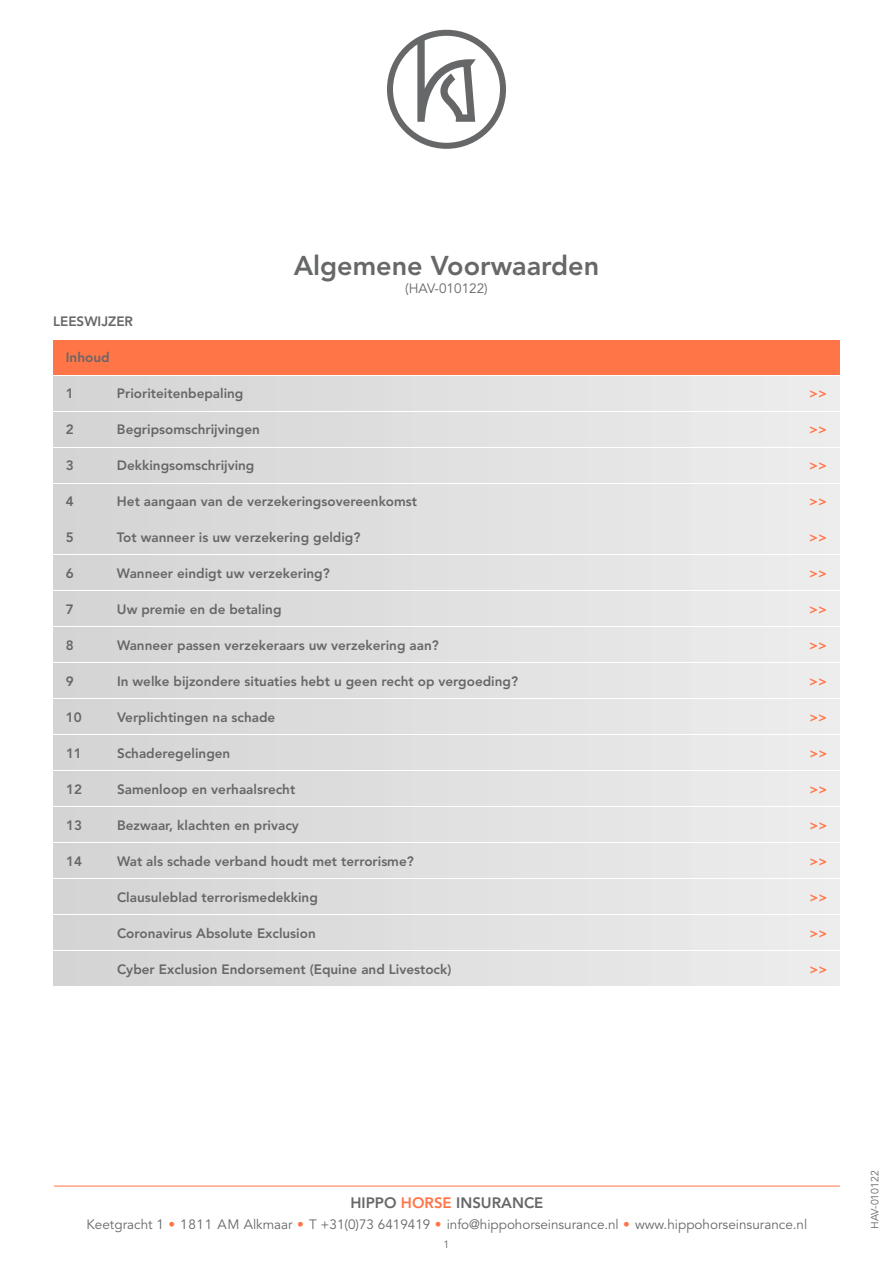
<style>
.page{position:relative;width:893px;height:1263px;background:#fff}
.page>*{position:absolute;margin:0;border:0;box-sizing:border-box;transform-origin:0 0}
.t1{font:800 27px "Avenir";color:#666768}
.t2{font:800 15px "Avenir";color:#666768}
.t3{font:800 13.5px "Avenir";color:#666768}
.t4{font:13.5px "Avenir";color:#666768}
.t5{font:800 13.5px "Avenir";color:#ff7547}
.t6{font:10.5px "Avenir";color:#666768}
.s1{color:#ff7547}
</style>
<div class="page">
<div style="left:53px;top:376px;width:787px;height:34px;background:#e0e0e0"></div>
<div style="left:53px;top:340px;width:787px;height:34px;background:#ff7547"></div>
<div style="left:53px;top:412px;width:787px;height:34px;background:#e0e0e0"></div>
<div style="left:53px;top:448px;width:787px;height:34px;background:#e0e0e0"></div>
<div style="left:53px;top:484px;width:787px;height:34px;background:#e0e0e0"></div>
<div style="left:53px;top:520px;width:787px;height:34px;background:#e0e0e0"></div>
<div style="left:53px;top:556px;width:787px;height:34px;background:#e0e0e0"></div>
<div style="left:53px;top:592px;width:787px;height:34px;background:#e0e0e0"></div>
<div style="left:53px;top:628px;width:787px;height:34px;background:#e0e0e0"></div>
<div style="left:53px;top:664px;width:787px;height:34px;background:#e0e0e0"></div>
<div style="left:53px;top:700px;width:787px;height:34px;background:#e0e0e0"></div>
<div style="left:53px;top:736px;width:787px;height:34px;background:#e0e0e0"></div>
<div style="left:53px;top:772px;width:787px;height:34px;background:#e0e0e0"></div>
<div style="left:53px;top:807px;width:787px;height:34px;background:#e0e0e0"></div>
<div style="left:53px;top:843px;width:787px;height:34px;background:#e0e0e0"></div>
<div style="left:53px;top:879px;width:787px;height:34px;background:#e0e0e0"></div>
<div style="left:53px;top:915px;width:787px;height:34px;background:#e0e0e0"></div>
<div style="left:53px;top:951px;width:787px;height:34px;background:#e0e0e0"></div>
<hr style="left:54px;top:1186px;width:786px;height:1px;background:#ff7547">
<svg style="left:387px;top:30px;width:119px;height:119px"></svg>
<h1 class="t1" style="left:294px;top:250px;width:307px">Algemene Voorwaarden</h1>
<p class="t4" style="left:405px;top:280px;width:84px">(HAV-010122)</p>
<p class="t3" style="left:53px;top:314px;width:82px">LEESWIJZER</p>
<p class="t3" style="left:66px;top:350px;width:45px">Inhoud</p>
<p class="t3" style="left:66px;top:386px;width:9px">1</p>
<p class="t3" style="left:117px;top:386px;width:128px">Prioriteitenbepaling</p>
<p class="t5" style="left:809px;top:386px;width:19px">&gt;&gt;</p>
<p class="t3" style="left:66px;top:422px;width:9px">2</p>
<p class="t3" style="left:117px;top:422px;width:145px">Begripsomschrijvingen</p>
<p class="t5" style="left:809px;top:422px;width:19px">&gt;&gt;</p>
<p class="t3" style="left:66px;top:458px;width:9px">3</p>
<p class="t3" style="left:117px;top:458px;width:139px">Dekkingsomschrijving</p>
<p class="t5" style="left:809px;top:458px;width:19px">&gt;&gt;</p>
<p class="t3" style="left:66px;top:494px;width:9px">4</p>
<p class="t3" style="left:117px;top:494px;width:302px">Het aangaan van de verzekeringsovereenkomst</p>
<p class="t5" style="left:809px;top:494px;width:19px">&gt;&gt;</p>
<p class="t3" style="left:66px;top:530px;width:9px">5</p>
<p class="t3" style="left:117px;top:530px;width:245px">Tot wanneer is uw verzekering geldig?</p>
<p class="t5" style="left:809px;top:530px;width:19px">&gt;&gt;</p>
<p class="t3" style="left:66px;top:566px;width:9px">6</p>
<p class="t3" style="left:117px;top:566px;width:214px">Wanneer eindigt uw verzekering?</p>
<p class="t5" style="left:809px;top:566px;width:19px">&gt;&gt;</p>
<p class="t3" style="left:66px;top:602px;width:9px">7</p>
<p class="t3" style="left:117px;top:602px;width:166px">Uw premie en de betaling</p>
<p class="t5" style="left:809px;top:602px;width:19px">&gt;&gt;</p>
<p class="t3" style="left:66px;top:638px;width:9px">8</p>
<p class="t3" style="left:117px;top:638px;width:323px">Wanneer passen verzekeraars uw verzekering aan?</p>
<p class="t5" style="left:809px;top:638px;width:19px">&gt;&gt;</p>
<p class="t3" style="left:66px;top:674px;width:9px">9</p>
<p class="t3" style="left:117px;top:674px;width:403px">In welke bijzondere situaties hebt u geen recht op vergoeding?</p>
<p class="t5" style="left:809px;top:674px;width:19px">&gt;&gt;</p>
<p class="t3" style="left:66px;top:710px;width:17px">10</p>
<p class="t3" style="left:117px;top:710px;width:160px">Verplichtingen na schade</p>
<p class="t5" style="left:809px;top:710px;width:19px">&gt;&gt;</p>
<p class="t3" style="left:66px;top:746px;width:17px">11</p>
<p class="t3" style="left:117px;top:746px;width:115px">Schaderegelingen</p>
<p class="t5" style="left:809px;top:746px;width:19px">&gt;&gt;</p>
<p class="t3" style="left:66px;top:782px;width:17px">12</p>
<p class="t3" style="left:117px;top:782px;width:180px">Samenloop en verhaalsrecht</p>
<p class="t5" style="left:809px;top:782px;width:19px">&gt;&gt;</p>
<p class="t3" style="left:66px;top:818px;width:17px">13</p>
<p class="t3" style="left:117px;top:818px;width:183px">Bezwaar, klachten en privacy</p>
<p class="t5" style="left:809px;top:818px;width:19px">&gt;&gt;</p>
<p class="t3" style="left:66px;top:854px;width:17px">14</p>
<p class="t3" style="left:117px;top:854px;width:298px">Wat als schade verband houdt met terrorisme?</p>
<p class="t5" style="left:809px;top:854px;width:19px">&gt;&gt;</p>
<p class="t3" style="left:117px;top:890px;width:202px">Clausuleblad terrorismedekking</p>
<p class="t5" style="left:809px;top:890px;width:19px">&gt;&gt;</p>
<p class="t3" style="left:117px;top:926px;width:200px">Coronavirus Absolute Exclusion</p>
<p class="t5" style="left:809px;top:926px;width:19px">&gt;&gt;</p>
<p class="t3" style="left:117px;top:962px;width:336px">Cyber Exclusion Endorsement (Equine and Livestock)</p>
<p class="t5" style="left:809px;top:962px;width:19px">&gt;&gt;</p>
<p class="t2" style="left:350px;top:1194px;width:195px">HIPPO <span class="s1">HORSE</span> INSURANCE</p>
<p class="t4" style="left:86px;top:1216px;width:722px">Keetgracht 1 <span class="s1">•</span> 1811 AM Alkmaar <span class="s1">•</span> T +31(0)73 6419419 <span class="s1">•</span> info@hippohorseinsurance.nl <span class="s1">•</span> www.hippohorseinsurance.nl</p>
<p class="t6" style="left:444px;top:1239px;width:7px">1</p>
<p class="t6" style="left:869px;top:1229px;width:60px;rotate:-90deg">HAV-010122</p>
</div>
